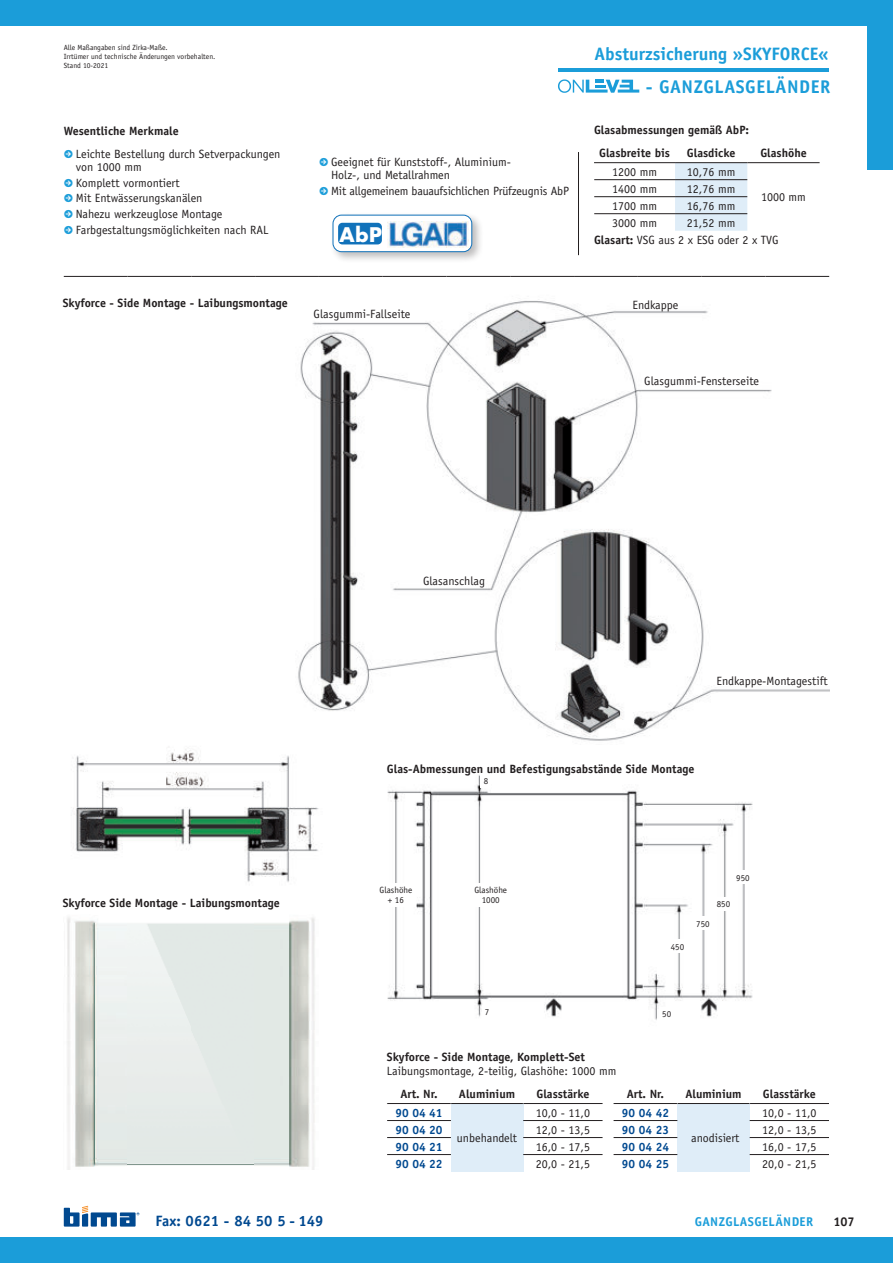
<style>
.page{position:relative;width:893px;height:1263px;background:#fff}
.page>*{position:absolute;margin:0;border:0;box-sizing:border-box;transform-origin:0 0}
.t1{font:700 19.65px "Futura";color:#fff}
.t2{font:700 18.45px "Officina Sans";letter-spacing:.03em;color:#1b9dd9}
.t3{font:700 18px "Officina Sans";color:#1b9dd9}
.t4{font:700 15px "Officina Sans";color:#014990}
.t5{font:700 12.75px "Officina Sans";letter-spacing:.03em;color:#1b9dd9}
.t6{font:700 12.75px "Officina Sans";color:#231f20}
.t7{font:12px/15.8px "Officina Sans";color:#231f20}
.t8{font:700 12px/22.8px "Officina Sans";color:#231f20}
.t9{font:700 12px "Officina Sans";color:#014990}
.t10{font:9px/10.8px "Officina Sans";color:#231f20;text-align:center}
.t11{font:7.5px/9px "Officina Sans";color:#231f20}
.s1{font-weight:700}
.s2{font-family:"Klavika Arrows";font-weight:500;color:#1b9dd9}
</style>
<div class="page">
<div style="left:0;top:0;width:893px;height:25px;background:#1b9dd9"></div>
<div style="left:867px;top:0;width:26px;height:170px;background:#1b9dd9"></div>
<div style="left:0;top:1237px;width:893px;height:26px;background:#1b9dd9"></div>
<svg style="left:558px;top:79px;width:81px;height:14px"></svg>
<hr style="left:558px;top:69px;width:271px;height:3px;background:#1b9dd9">
<svg style="left:64px;top:1206px;width:75px;height:20px"></svg>
<img style="left:67px;top:917px;width:248px;height:252px">
<img style="left:73px;top:749px;width:246px;height:133px">
<img style="left:387px;top:775px;width:366px;height:245px">
<hr style="left:578px;top:152px;width:1px;height:103px;background:#231f20">
<img style="left:298px;top:301px;width:531px;height:440px">
<svg style="left:675px;top:163px;width:73px;height:68px;background:#ddeaf5"></svg>
<hr style="left:594px;top:162px;width:81px;height:1px;background:#231f20">
<hr style="left:675px;top:162px;width:72px;height:1px;background:#231f20">
<hr style="left:747px;top:162px;width:73px;height:1px;background:#231f20">
<hr style="left:594px;top:179px;width:81px;height:1px;background:#231f20">
<hr style="left:675px;top:179px;width:72px;height:1px;background:#231f20">
<hr style="left:594px;top:196px;width:81px;height:1px;background:#231f20">
<hr style="left:675px;top:196px;width:72px;height:1px;background:#231f20">
<hr style="left:594px;top:213px;width:81px;height:1px;background:#231f20">
<hr style="left:675px;top:213px;width:72px;height:1px;background:#231f20">
<div style="left:451px;top:1103px;width:72px;height:68px;background:#dfedf8"></div>
<hr style="left:387px;top:1103px;width:64px;height:1px;background:#231f20">
<hr style="left:387px;top:1120px;width:64px;height:1px;background:#231f20">
<hr style="left:387px;top:1137px;width:64px;height:1px;background:#231f20">
<hr style="left:387px;top:1154px;width:64px;height:1px;background:#231f20">
<hr style="left:451px;top:1103px;width:72px;height:1px;background:#231f20">
<hr style="left:523px;top:1103px;width:80px;height:1px;background:#231f20">
<hr style="left:523px;top:1120px;width:80px;height:1px;background:#231f20">
<hr style="left:523px;top:1137px;width:80px;height:1px;background:#231f20">
<hr style="left:523px;top:1154px;width:80px;height:1px;background:#231f20">
<div style="left:677px;top:1103px;width:73px;height:68px;background:#dfedf8"></div>
<hr style="left:613px;top:1103px;width:64px;height:1px;background:#231f20">
<hr style="left:614px;top:1120px;width:63px;height:1px;background:#231f20">
<hr style="left:677px;top:1103px;width:73px;height:1px;background:#231f20">
<hr style="left:750px;top:1103px;width:79px;height:1px;background:#231f20">
<hr style="left:750px;top:1120px;width:79px;height:1px;background:#231f20">
<hr style="left:614px;top:1137px;width:63px;height:1px;background:#231f20">
<hr style="left:614px;top:1154px;width:63px;height:1px;background:#231f20">
<hr style="left:750px;top:1137px;width:79px;height:1px;background:#231f20">
<hr style="left:750px;top:1154px;width:79px;height:1px;background:#231f20">
<div style="left:668px;top:940px;width:19px;height:13px;background:#fff"></div>
<div style="left:659px;top:1007px;width:15px;height:13px;background:#fff"></div>
<div style="left:482px;top:1005px;width:10px;height:13px;background:#fff"></div>
<div style="left:480px;top:774px;width:11px;height:14px;background:#fff"></div>
<div style="left:471px;top:883px;width:39px;height:24px;background:#fff"></div>
<div style="left:376px;top:883px;width:39px;height:24px;background:#fff"></div>
<div style="left:693px;top:917px;width:20px;height:13px;background:#fff"></div>
<div style="left:713px;top:897px;width:20px;height:13px;background:#fff"></div>
<div style="left:733px;top:871px;width:20px;height:13px;background:#fff"></div>
<div style="left:330px;top:212px;width:154px;height:51px;background:#231f20;opacity:.3"></div>
<div style="left:333px;top:215px;width:139px;height:37px;background:#fff;border-radius:9px"></div>
<div style="left:333px;top:215px;width:139px;height:37px;border:1px solid #1172ba;border-radius:9px"></div>
<img style="left:387px;top:221px;width:82px;height:26px">
<div style="left:338px;top:223px;width:44px;height:21px;background:#1172ba;border-radius:4px"></div>
<hr style="left:64px;top:276px;width:64px;height:1px;background:#231f20">
<hr style="left:128px;top:276px;width:63px;height:1px;background:#231f20">
<hr style="left:191px;top:276px;width:64px;height:1px;background:#231f20">
<hr style="left:255px;top:276px;width:64px;height:1px;background:#231f20">
<hr style="left:319px;top:276px;width:64px;height:1px;background:#231f20">
<hr style="left:383px;top:276px;width:63px;height:1px;background:#231f20">
<hr style="left:446px;top:276px;width:64px;height:1px;background:#231f20">
<hr style="left:510px;top:276px;width:64px;height:1px;background:#231f20">
<hr style="left:574px;top:276px;width:64px;height:1px;background:#231f20">
<hr style="left:638px;top:276px;width:64px;height:1px;background:#231f20">
<hr style="left:702px;top:276px;width:63px;height:1px;background:#231f20">
<hr style="left:765px;top:276px;width:64px;height:1px;background:#231f20">
<p class="t11" style="left:64px;top:43px;width:153px">Alle Maßangaben sind Zirka-Maße.<br>Irrtümer und technische Änderungen vorbehalten.<br>Stand 10-2021</p>
<h3 class="t3" style="left:595px;top:43px;width:236px">Absturzsicherung »SKYFORCE«</h3>
<h2 class="t2" style="left:646px;top:76px;width:186px">- GANZGLASGELÄNDER</h2>
<p class="t7" style="left:64px;top:119px;width:218px;line-height:23.2px"><span class="s1">Wesentliche Merkmale<br></span><span class="s2">R</span> Leichte Bestellung durch Setverpackungen</p>
<p class="t7" style="left:64px;top:159px;width:206px;text-indent:12px">von 1000 mm<br><span class="s2">R</span> Komplett vormontiert<br><span class="s2">R</span> Mit Entwässerungskanälen<br><span class="s2">R</span> Nahezu werkzeuglose Montage<br><span class="s2">R</span> Farbgestaltungsmöglichkeiten nach RAL</p>
<p class="t7" style="left:331px;top:156px;width:181px;line-height:12.8px;text-indent:-12px"><span class="s2">R</span> Geeignet für Kunststoff-, Aluminium-<br>Holz-, und Metallrahmen</p>
<p class="t7" style="left:319px;top:183px;width:251px"><span class="s2">R</span> Mit allgemeinem bauaufsichlichen Prüfzeugnis AbP</p>
<h1 class="t1" style="left:339px;top:223px;width:45px">AbP</h1>
<p class="t8" style="left:599px;top:119px;width:151px;text-indent:-5px">Glasabmessungen gemäß AbP:<br>Glasbreite bis</p>
<p class="t8" style="left:687px;top:141px;width:50px">Glasdicke</p>
<p class="t8" style="left:760px;top:141px;width:48px">Glashöhe</p>
<p class="t7" style="left:612px;top:164px;width:46px">1200 mm</p>
<p class="t7" style="left:687px;top:164px;width:50px">10,76 mm</p>
<p class="t7" style="left:612px;top:181px;width:46px">1400 mm</p>
<p class="t7" style="left:687px;top:181px;width:50px">12,76 mm</p>
<p class="t7" style="left:612px;top:198px;width:46px">1700 mm</p>
<p class="t7" style="left:687px;top:198px;width:50px">16,76 mm</p>
<p class="t7" style="left:612px;top:215px;width:46px">3000 mm</p>
<p class="t7" style="left:761px;top:189px;width:46px">1000 mm</p>
<p class="t7" style="left:594px;top:214px;width:186px;line-height:17.4px;text-indent:93px">21,52 mm<br><span class="s1">Glasart:</span> VSG aus 2 x ESG oder 2 x TVG</p>
<p class="t8" style="left:63px;top:292px;width:227px">Skyforce - Side Montage - Laibungsmontage</p>
<p class="t7" style="left:314px;top:307px;width:98px">Glasgummi-Fallseite</p>
<p class="t7" style="left:632px;top:297px;width:47px">Endkappe</p>
<p class="t7" style="left:644px;top:374px;width:116px">Glasgummi-Fensterseite</p>
<p class="t8" style="left:63px;top:891px;width:219px">Skyforce Side Montage - Laibungsmontage</p>
<p class="t7" style="left:423px;top:573px;width:64px">Glasanschlag</p>
<p class="t7" style="left:716px;top:673px;width:113px">Endkappe-Montagestift</p>
<p class="t8" style="left:387px;top:757px;width:309px">Glas-Abmessungen und Befestigungsabstände Side Montage</p>
<p class="t10" style="left:484px;top:776px;width:6px">8</p>
<p class="t10" style="left:379px;top:884px;width:34px">Glashöhe + 16</p>
<p class="t10" style="left:474px;top:884px;width:34px">Glashöhe<br>1000</p>
<p class="t10" style="left:736px;top:872px;width:15px">950</p>
<p class="t10" style="left:717px;top:899px;width:15px">850</p>
<p class="t10" style="left:671px;top:941px;width:15px">450</p>
<p class="t10" style="left:696px;top:918px;width:15px">750</p>
<p class="t10" style="left:485px;top:1007px;width:6px">7</p>
<p class="t10" style="left:662px;top:1008px;width:10px">50</p>
<p class="t8" style="left:387px;top:1046px;width:199px">Skyforce - Side Montage, Komplett-Set</p>
<p class="t7" style="left:387px;top:1063px;width:231px">Laibungsmontage, 2-teilig, Glashöhe: 1000 mm</p>
<p class="t8" style="left:400px;top:1082px;width:39px">Art. Nr.</p>
<p class="t8" style="left:459px;top:1082px;width:58px">Aluminium</p>
<p class="t8" style="left:536px;top:1082px;width:54px">Glasstärke</p>
<p class="t9" style="left:395px;top:1106px;width:49px">90 04 41</p>
<p class="t7" style="left:457px;top:1130px;width:62px">unbehandelt</p>
<p class="t8" style="left:627px;top:1082px;width:39px">Art. Nr.</p>
<p class="t8" style="left:685px;top:1082px;width:58px">Aluminium</p>
<p class="t8" style="left:763px;top:1082px;width:54px">Glasstärke</p>
<p class="t9" style="left:622px;top:1106px;width:49px">90 04 42</p>
<p class="t7" style="left:691px;top:1130px;width:50px">anodisiert</p>
<p class="t7" style="left:536px;top:1105px;width:56px">10,0 - 11,0</p>
<p class="t7" style="left:762px;top:1105px;width:56px">10,0 - 11,0</p>
<p class="t9" style="left:395px;top:1123px;width:49px">90 04 20</p>
<p class="t7" style="left:536px;top:1122px;width:56px">12,0 - 13,5</p>
<p class="t9" style="left:395px;top:1140px;width:49px">90 04 21</p>
<p class="t7" style="left:536px;top:1139px;width:56px">16,0 - 17,5</p>
<p class="t9" style="left:395px;top:1157px;width:49px">90 04 22</p>
<p class="t7" style="left:536px;top:1156px;width:56px">20,0 - 21,5</p>
<p class="t9" style="left:622px;top:1123px;width:49px">90 04 23</p>
<p class="t7" style="left:762px;top:1122px;width:56px">12,0 - 13,5</p>
<p class="t9" style="left:622px;top:1140px;width:49px">90 04 24</p>
<p class="t7" style="left:762px;top:1139px;width:56px">16,0 - 17,5</p>
<p class="t9" style="left:622px;top:1157px;width:49px">90 04 25</p>
<p class="t7" style="left:762px;top:1156px;width:56px">20,0 - 21,5</p>
<p class="t4" style="left:155px;top:1212px;width:169px">Fax: 0621 - 84 50 5 - 149</p>
<p class="t5" style="left:695px;top:1214px;width:120px">GANZGLASGELÄNDER</p>
<p class="t6" style="left:833px;top:1215px;width:23px">107</p>
</div>
